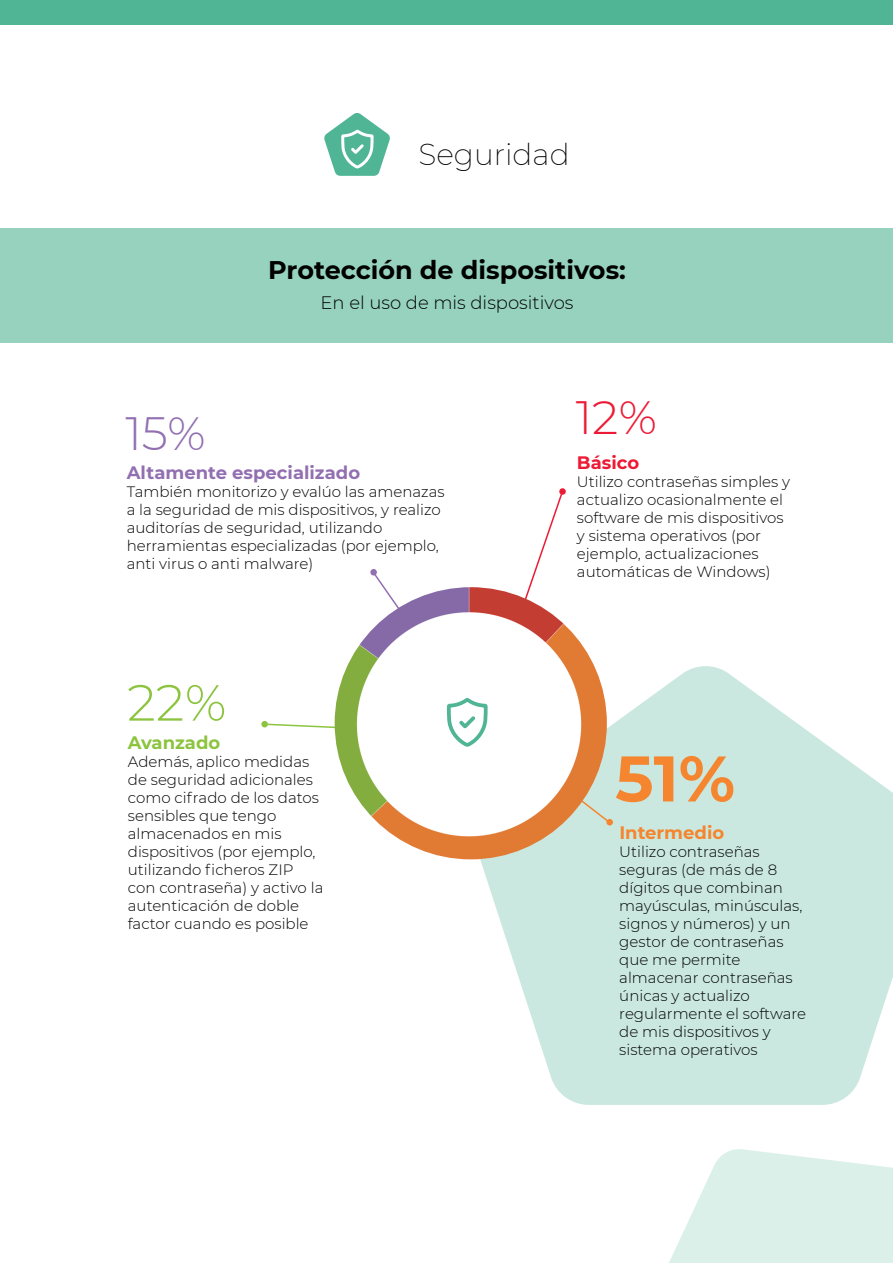
<style>
.page{position:relative;width:893px;height:1263px;background:#fff}
.page>*{position:absolute;margin:0;border:0;box-sizing:border-box;transform-origin:0 0}
.t1{font:700 64.35px "Montserrat";color:#f5852e}
.t2{font:300 50.85px "Montserrat";color:#8cc440}
.t3{font:300 46.65px "Montserrat";color:#926fb1}
.t4{font:300 46.65px "Montserrat";color:#ed1a35}
.t5{font:200 29.7px "Montserrat";color:#000001}
.t6{font:700 25.5px "Montserrat";color:#000001}
.t7{font:300 18px "Montserrat";color:#000001}
.t8{font:700 18px "Montserrat";color:#926fb1}
.t9{font:700 18px "Montserrat";color:#f5852e}
.t10{font:700 18px "Montserrat";color:#8cc440}
.t11{font:700 18px "Montserrat";color:#ed1a35}
.t12{font:300 15px/18px "Montserrat";color:#000001}
</style>
<div class="page">
<svg style="left:477px;top:666px;width:416px;height:439px;fill:#cae8df"></svg>
<div style="left:370px;top:569px;width:7px;height:6px;border:2px solid #926fb1;border-radius:50%"></div>
<svg style="left:261px;top:720px;width:74px;height:10px"></svg>
<svg style="left:518px;top:489px;width:47px;height:132px"></svg>
<div style="left:559px;top:488px;width:7px;height:7px;border:2px solid #ed1a35;border-radius:50%"></div>
<svg style="left:568px;top:790px;width:45px;height:36px"></svg>
<div style="left:0;top:228px;width:893px;height:114px;background:#96d2be"></div>
<svg style="left:669px;top:1149px;width:224px;height:114px"></svg>
<svg style="left:324px;top:113px;width:66px;height:63px"></svg>
<div style="left:0;top:0;width:893px;height:25px;background:#50b594"></div>
<img style="left:335px;top:587px;width:272px;height:272px;border-radius:136px">
<svg style="left:371px;top:342px;width:118px;height:408px"></svg>
<h3 class="t5" style="left:418px;top:135px;width:153px">Seguridad</h3>
<h3 class="t3" style="left:125px;top:402px;width:82px">15%</h3>
<h3 class="t6" style="left:268px;top:252px;width:359px">Protección de dispositivos:</h3>
<p class="t7" style="left:321px;top:291px;width:254px">En el uso de mis dispositivos</p>
<h3 class="t4" style="left:576px;top:386px;width:83px">12%</h3>
<p class="t8" style="left:127px;top:459px;width:235px">Altamente especializado</p>
<p class="t12" style="left:127px;top:482px;width:319px">También monitorizo y evalúo las amenazas a la seguridad de mis dispositivos, y realizo auditorías de seguridad, utilizando herramientas especializadas (por ejemplo, anti virus o anti malware)</p>
<h2 class="t2" style="left:127px;top:668px;width:101px">22%</h2>
<p class="t10" style="left:128px;top:730px;width:94px">Avanzado</p>
<p class="t12" style="left:128px;top:752px;width:197px">Además, aplico medidas de seguridad adicionales como cifrado de los datos sensibles que tengo almacenados en mis dispositivos (por ejemplo, utilizando ficheros ZIP con contraseña) y activo la autenticación de doble factor cuando es posible</p>
<p class="t11" style="left:577px;top:450px;width:64px">Básico</p>
<p class="t12" style="left:577px;top:472px;width:215px">Utilizo contraseñas simples y actualizo ocasionalmente el software de mis dispositivos y sistema operativos (por ejemplo, actualizaciones automáticas de Windows)</p>
<h1 class="t1" style="left:615px;top:732px;width:121px">51%</h1>
<p class="t9" style="left:619px;top:819px;width:106px">Intermedio</p>
<p class="t12" style="left:619px;top:842px;width:188px">Utilizo contraseñas seguras (de más de 8 dígitos que combinan mayúsculas, minúsculas, signos y números) y un gestor de contraseñas que me permite almacenar contraseñas únicas y actualizo regularmente el software de mis dispositivos y sistema operativos</p>
</div>
